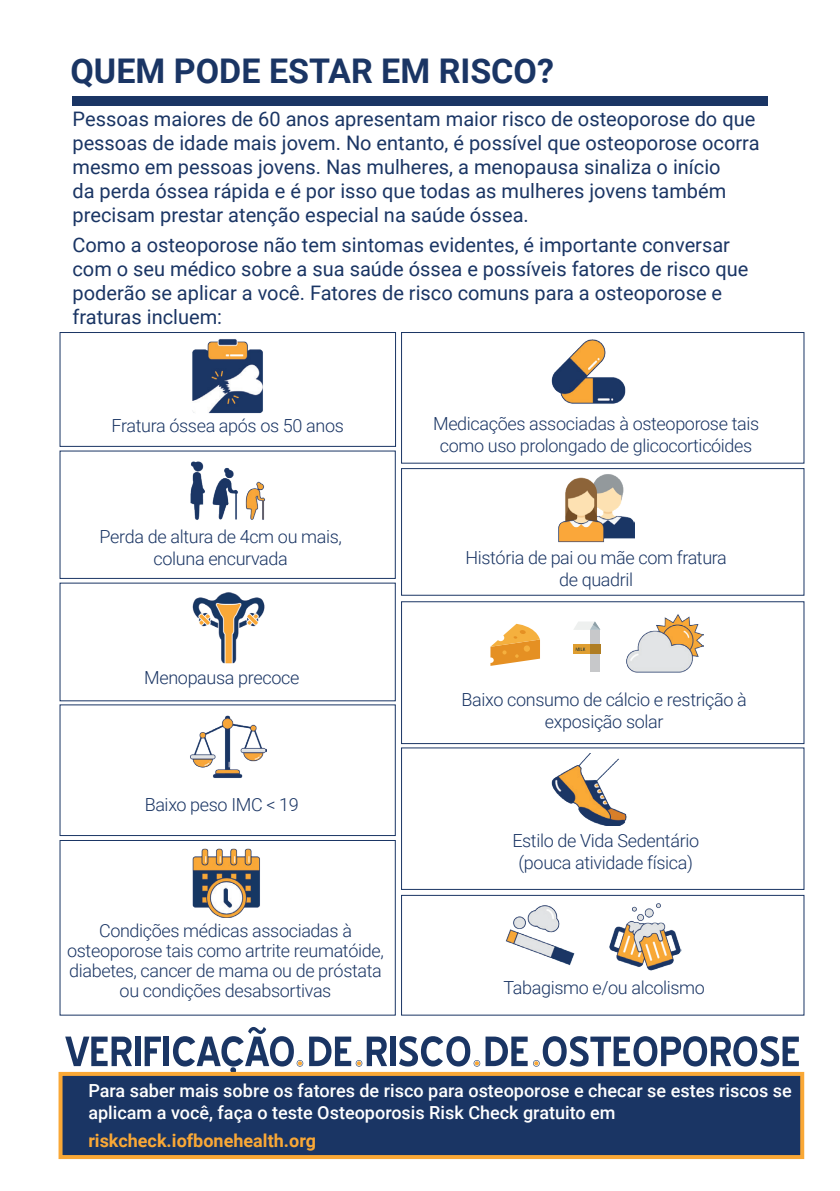
<style>
.page{position:relative;width:840px;height:1191px;background:#fff}
.page>*{position:absolute;margin:0;border:0;box-sizing:border-box;transform-origin:0 0}
.t1{font:700 34px "Roboto";color:#1a3564}
.t2{font:20px/24px "Roboto";color:#1a3564}
.t3{font:300 18px/22px "Roboto";letter-spacing:-.02em;color:#1a3564;text-align:center}
.t4{font:500 18px/21.6px "Roboto";color:#fff}
.t5{font:700 18px "Roboto";color:#faa836}
</style>
<div class="page">
<svg style="left:65px;top:1036px;width:67px;height:30px"></svg>
<div style="left:135px;top:1036px;width:5px;height:30px;background:#1a3564"></div>
<svg style="left:144px;top:1036px;width:17px;height:30px"></svg>
<div style="left:164px;top:1036px;width:5px;height:30px;background:#1a3564"></div>
<div style="left:390px;top:1036px;width:5px;height:30px;background:#1a3564"></div>
<svg style="left:173px;top:1027px;width:130px;height:45px"></svg>
<svg style="left:309px;top:1036px;width:78px;height:30px"></svg>
<svg style="left:399px;top:1036px;width:399px;height:30px"></svg>
<div style="left:72px;top:96px;width:695px;height:9px;background:#1a3564"></div>
<div style="left:58px;top:1072px;width:745px;height:87px;background:#1a3564;border:4px solid #faa836"></div>
<img style="left:192px;top:339px;width:71px;height:75px">
<img style="left:190px;top:461px;width:75px;height:59px">
<img style="left:626px;top:614px;width:77px;height:59px">
<img style="left:190px;top:715px;width:76px;height:63px">
<img style="left:505px;top:905px;width:70px;height:61px">
<img style="left:551px;top:753px;width:76px;height:72px">
<img style="left:192px;top:848px;width:68px;height:70px">
<img style="left:192px;top:592px;width:73px;height:71px">
<img style="left:551px;top:339px;width:75px;height:65px">
<div style="left:60px;top:332px;width:335px;height:114px;border:1px solid #1a3564"></div>
<div style="left:401px;top:332px;width:402px;height:131px;border:1px solid #1a3564"></div>
<div style="left:401px;top:601px;width:402px;height:143px;border:1px solid #1a3564"></div>
<div style="left:60px;top:840px;width:335px;height:175px;border:1px solid #1a3564"></div>
<div style="left:401px;top:895px;width:402px;height:120px;border:1px solid #1a3564"></div>
<img style="left:609px;top:903px;width:72px;height:68px">
<div style="left:589px;top:630px;width:11px;height:41px;background:#c7c8ca"></div>
<svg style="left:574px;top:621px;width:26px;height:9px"></svg>
<div style="left:589px;top:644px;width:11px;height:10px;background:#af7d23"></div>
<div style="left:573px;top:644px;width:16px;height:10px;background:#df9e30"></div>
<svg style="left:575px;top:647px;width:10px;height:4px"></svg>
<svg style="left:490px;top:624px;width:49px;height:42px"></svg>
<img style="left:558px;top:474px;width:75px;height:69px">
<div style="left:401px;top:468px;width:402px;height:127px;border:1px solid #1a3564"></div>
<h1 class="t1" style="left:70px;top:47px;width:484px">QUEM PODE ESTAR EM RISCO?</h1>
<p class="t2" style="left:72px;top:107px;width:688px">Pessoas maiores de 60 anos apresentam maior risco de osteoporose do que pessoas de idade mais jovem. No entanto, é possível que osteoporose ocorra mesmo em pessoas jovens. Nas mulheres, a menopausa sinaliza o início<br>da perda óssea rápida e é por isso que todas as mulheres jovens também precisam prestar atenção especial na saúde óssea.</p>
<p class="t2" style="left:72px;top:232px;width:677px">Como a osteoporose não tem sintomas evidentes, é importante conversar com o seu médico sobre a sua saúde óssea e possíveis fatores de risco que poderão se aplicar a você. Fatores de risco comuns para a osteoporose e fraturas incluem:</p>
<p class="t3" style="left:112px;top:414px;width:233px">Fratura óssea após os 50 anos</p>
<p class="t3" style="left:99px;top:524px;width:244px">Perda de altura de 4cm ou mais, coluna encurvada</p>
<p class="t3" style="left:144px;top:666px;width:156px">Menopausa precoce</p>
<p class="t3" style="left:145px;top:793px;width:156px">Baixo peso IMC &lt; 19</p>
<p class="t3" style="left:67px;top:919px;width:318px;line-height:20px">Condições médicas associadas à osteoporose tais como artrite reumatóide, diabetes, cancer de mama ou de próstata ou condições desabsortivas</p>
<p class="t3" style="left:433px;top:412px;width:327px">Medicações associadas à osteoporose tais como uso prolongado de glicocorticóides</p>
<p class="t3" style="left:465px;top:546px;width:263px">História de pai ou mãe com fratura de quadril</p>
<p class="t3" style="left:461px;top:687px;width:286px">Baixo consumo de cálcio e restrição à exposição solar</p>
<p class="t3" style="left:512px;top:829px;width:188px">Estilo de Vida Sedentário (pouca atividade física)</p>
<p class="t3" style="left:503px;top:976px;width:203px">Tabagismo e/ou alcolismo</p>
<p class="t4" style="left:88px;top:1079px;width:704px">Para saber mais sobre os fatores de risco para osteoporose e checar se estes riscos se aplicam a você, faça o teste Osteoporosis Risk Check gratuito em</p>
<p class="t5" style="left:88px;top:1128px;width:229px">riskcheck.iofbonehealth.org</p>
</div>
